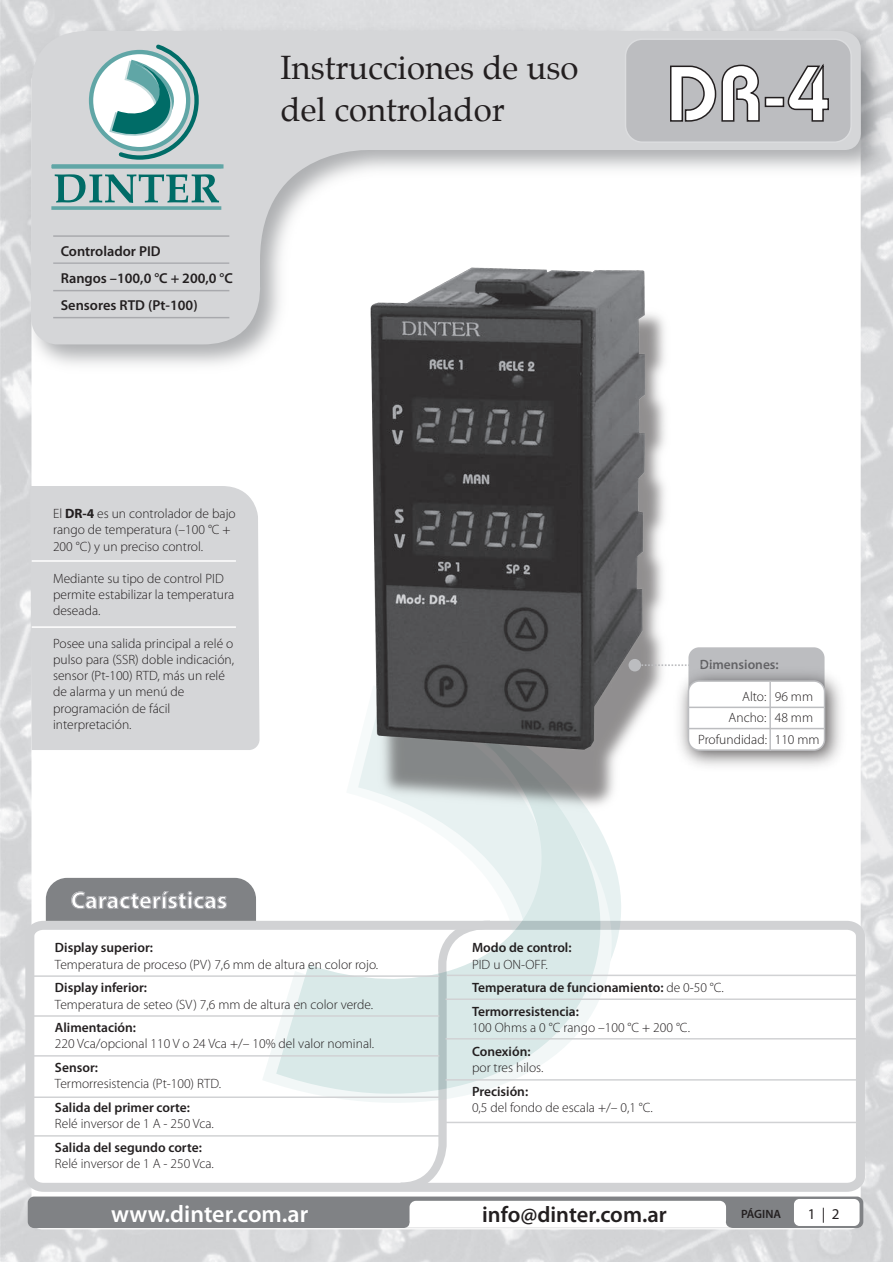
<style>
.page{position:relative;width:893px;height:1263px;background:#fff}
.page>*{position:absolute;margin:0;border:0;box-sizing:border-box;transform-origin:0 0}
.t1{font:600 78px "Bauhaus Std";color:#fff}
.t2{font:33px/42px "Palatino";color:#231f20}
.t3{font:600 24px "Myriad Pro";color:#fff}
.t4{font:700 24px "Myriad Pro";color:#fff}
.t5{font:600 22.5px "Myriad Pro";color:#231f20}
.t6{font:15px "Myriad Pro";color:#231f20}
.t7{font:600 14.4px/27px "Myriad Pro";color:#231f20}
.t8{font:300 13.5px/16.2px "Myriad Pro";color:#231f20}
.t9{font:600 13.5px/16.2px "Myriad Pro";color:#231f20}
.t10{font:600 13.5px "Myriad Pro";color:#636366}
.t11{font:600 12px "Myriad Pro";color:#231f20}
.s1{font-weight:700}
.s2{font-weight:600}
.s3{font-weight:300}
</style>
<div class="page">
<img style="left:0;top:0;width:893px;height:1262px">
<div style="left:31px;top:70px;width:830px;height:1159px;background:#fff;border-radius:11px"></div>
<img style="left:18px;top:19px;width:875px;height:360px">
<svg style="left:30px;top:31px;width:831px;height:313px;fill:#d5d6d8"></svg>
<svg style="left:91px;top:52px;width:97px;height:97px"></svg>
<svg style="left:109px;top:41px;width:92px;height:121px"></svg>
<div style="left:52px;top:164px;width:172px;height:5px;background:#60a6a6"></div>
<svg style="left:55px;top:174px;width:164px;height:29px;background:#85aead"></svg>
<hr style="left:51px;top:165px;width:170px;height:3px;background:#60a6a6">
<svg style="left:51px;top:206px;width:170px;height:4px"></svg>
<div style="left:30px;top:486px;width:230px;height:264px;background:#d5d6d8"></div>
<hr style="left:53px;top:262px;width:176px;height:2px;background:#a8a9ad">
<hr style="left:53px;top:317px;width:176px;height:1px;background:#a8a9ad">
<hr style="left:53px;top:290px;width:176px;height:1px;background:#a8a9ad">
<hr style="left:53px;top:235px;width:176px;height:2px;background:#a8a9ad">
<div style="left:625px;top:39px;width:226px;height:103px;background:#bcbdc0;border-radius:17px"></div>
<div style="left:625px;top:38px;width:227px;height:105px;border:2px solid #dcdddf;border-radius:17px"></div>
<svg style="left:670px;top:64px;width:90px;height:58px"></svg>
<div style="left:765px;top:97px;width:19px;height:10px;border:2px solid #231f20"></div>
<svg style="left:787px;top:64px;width:42px;height:58px"></svg>
<svg style="left:21px;top:916px;width:848px;height:280px"></svg>
<svg style="left:46px;top:878px;width:210px;height:57px;background:#9c9ea1"></svg>
<div style="left:28px;top:1196px;width:835px;height:32px;background:#808285;border-radius:6px"></div>
<div style="left:794px;top:1199px;width:66px;height:27px;background:#fff;border-radius:5px"></div>
<svg style="left:405px;top:1201px;width:327px;height:27px;background:#fafafa"></svg>
<svg style="left:392px;top:1103px;width:106px;height:92px"></svg>
<svg style="left:262px;top:916px;width:14px;height:187px"></svg>
<svg style="left:276px;top:813px;width:345px;height:290px"></svg>
<hr style="left:32px;top:975px;width:407px;height:2px;background:#d1d2d4">
<hr style="left:447px;top:974px;width:412px;height:2px;background:#d1d2d4">
<hr style="left:446px;top:998px;width:412px;height:2px;background:#d1d2d4">
<hr style="left:446px;top:1038px;width:412px;height:1px;background:#d1d2d4">
<hr style="left:446px;top:1079px;width:412px;height:1px;background:#d1d2d4">
<hr style="left:446px;top:1122px;width:412px;height:1px;background:#d1d2d4">
<hr style="left:32px;top:1015px;width:407px;height:2px;background:#d1d2d4">
<hr style="left:32px;top:1096px;width:407px;height:2px;background:#d1d2d4">
<hr style="left:32px;top:1135px;width:407px;height:1px;background:#d1d2d4">
<img style="left:306px;top:239px;width:396px;height:574px">
<div style="left:688px;top:647px;width:136px;height:51px;background:#bcbdc0;border-radius:11px"></div>
<img style="left:669px;top:661px;width:172px;height:117px">
<div style="left:688px;top:681px;width:136px;height:69px;background:#fff;border-radius:11px"></div>
<div style="left:688px;top:680px;width:137px;height:71px;border:2px solid #bcbdc0;border-radius:11px"></div>
<hr style="left:769px;top:681px;width:2px;height:69px;background:#bcbdc0">
<hr style="left:689px;top:707px;width:135px;height:1px;background:#bcbdc0">
<hr style="left:689px;top:728px;width:135px;height:1px;background:#bcbdc0">
<svg style="left:641px;top:664px;width:72px;height:2px"></svg>
<div style="left:628px;top:659px;width:13px;height:12px;background:#bcbdc0;border-radius:50%"></div>
<hr style="left:32px;top:1055px;width:407px;height:1px;background:#d1d2d4">
<hr style="left:32px;top:560px;width:204px;height:2px;background:#fff">
<hr style="left:32px;top:626px;width:204px;height:2px;background:#fff">
<p class="t2" style="left:280px;top:47px;width:300px">Instrucciones de uso del controlador</p>
<p class="t7" style="left:61px;top:238px;width:174px">Controlador PID<br>Rangos –100,0 °C + 200,0 °C<br>Sensores RTD (Pt-100)</p>
<p class="t8" style="left:53px;top:506px;width:184px">El <span class="s1">DR-4</span> es un controlador de bajo rango de temperatura (–100 °C +<br>200 °C) y un preciso control.</p>
<p class="t8" style="left:53px;top:571px;width:183px">Mediante su tipo de control PID permite estabilizar la temperatura deseada.</p>
<p class="t8" style="left:53px;top:635px;width:183px">Posee una salida principal a relé o pulso para (SSR) doble indicación, sensor (Pt-100) RTD, más un relé de alarma y un menú de programación de fácil interpretación.</p>
<p class="t4" style="left:71px;top:885px;width:158px">Características</p>
<p class="t1" style="left:666px;top:47px;width:166px">DR-4</p>
<p class="t10" style="left:700px;top:656px;width:81px">Dimensiones:</p>
<p class="t8" style="left:742px;top:689px;width:72px">Alto: 96 mm</p>
<p class="t8" style="left:729px;top:710px;width:86px">Ancho: 48 mm</p>
<p class="t8" style="left:698px;top:731px;width:123px">Profundidad: 110 mm</p>
<p class="t8" style="left:55px;top:940px;width:325px"><span class="s2">Display superior:<br></span>Temperatura de proceso (PV) 7,6 mm de altura en color rojo.</p>
<p class="t8" style="left:55px;top:980px;width:320px"><span class="s2">Display inferior:<br></span>Temperatura de seteo (SV) 7,6 mm de altura en color verde.</p>
<p class="t8" style="left:55px;top:1020px;width:321px"><span class="s2">Alimentación:<br></span>220 Vca/opcional 110 V o 24 Vca +/– 10% del valor nominal.</p>
<p class="t8" style="left:55px;top:1060px;width:168px"><span class="s2">Sensor:<br></span>Termorresistencia (Pt-100) RTD.</p>
<p class="t8" style="left:55px;top:1100px;width:160px"><span class="s2">Salida del primer corte:<br></span>Relé inversor de 1 A - 250 Vca.</p>
<p class="t8" style="left:55px;top:1139px;width:160px"><span class="s2">Salida del segundo corte:<br></span>Relé inversor de 1 A - 250 Vca.</p>
<p class="t9" style="left:472px;top:939px;width:101px">Modo de control:<br><span class="s3">PID u ON-OFF.</span></p>
<p class="t9" style="left:472px;top:975px;width:253px;line-height:23.7px">Temperatura de funcionamiento: <span class="s3">de 0-50 °C.<br></span>Termorresistencia:</p>
<p class="t8" style="left:472px;top:1016px;width:219px;line-height:23.7px">100 Ohms a 0 °C rango –100 °C + 200 °C.<br><span class="s2">Conexión:</span></p>
<p class="t8" style="left:472px;top:1056px;width:73px;line-height:23.7px">por tres hilos.<br><span class="s2">Precisión:</span></p>
<p class="t8" style="left:472px;top:1099px;width:182px">0,5 del fondo de escala +/– 0,1 °C.</p>
<p class="t3" style="left:111px;top:1199px;width:199px">www.dinter.com.ar</p>
<p class="t5" style="left:482px;top:1200px;width:186px">info@dinter.com.ar</p>
<p class="t11" style="left:741px;top:1206px;width:42px">PÁGINA</p>
<p class="t6" style="left:808px;top:1205px;width:33px">1 | 2</p>
</div>
